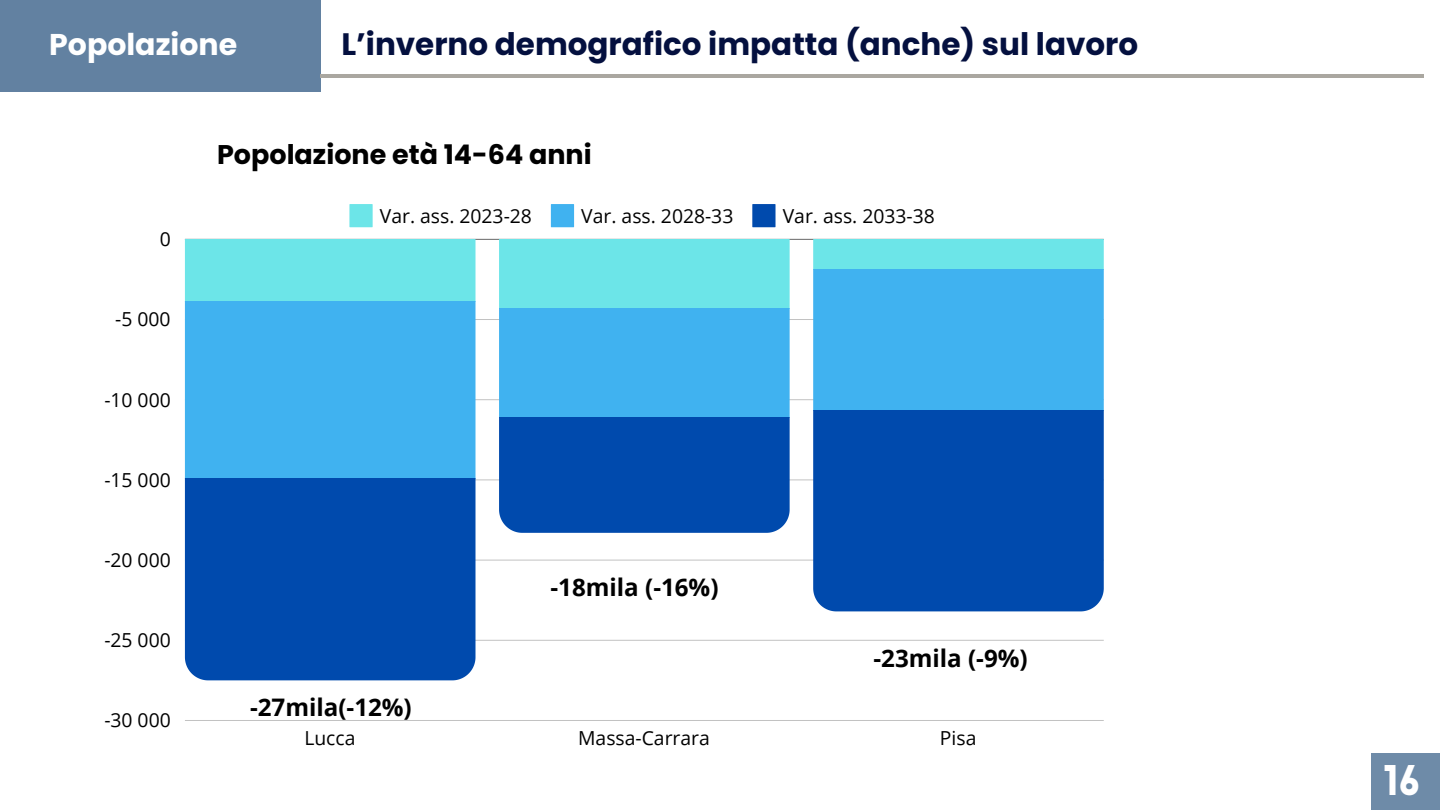
<style>
.page{position:relative;width:1440px;height:810px;background:#fff}
.page>*{position:absolute;margin:0;border:0;box-sizing:border-box;transform-origin:0 0}
.t1{font:900 42px "Lovelo";color:#fff}
.t2{font:700 40px "Poppins";color:#fff}
.t3{font:700 31px "Poppins";color:#04103f}
.t4{font:700 30px "Poppins";color:#fff}
.t5{font:700 27px "Poppins";color:#000}
.t6{font:700 24.2px "Open Sans";color:#000}
.t7{font:19.3px "Open Sans";color:#000}
</style>
<div class="page">
<div style="left:0;top:0;width:320px;height:91px;background:#6281a1"></div>
<hr style="left:320px;top:74px;width:1104px;height:4px;background:#aaa7a0">
<svg style="left:349px;top:204px;width:24px;height:23px"></svg>
<svg style="left:551px;top:204px;width:23px;height:23px"></svg>
<svg style="left:752px;top:204px;width:24px;height:23px"></svg>
<hr style="left:185px;top:720px;width:919px;height:1px;background:#000">
<hr style="left:185px;top:640px;width:919px;height:1px;background:#000">
<hr style="left:185px;top:560px;width:919px;height:1px;background:#000">
<hr style="left:185px;top:480px;width:919px;height:1px;background:#000">
<hr style="left:185px;top:399px;width:919px;height:1px;background:#000">
<hr style="left:185px;top:319px;width:919px;height:1px;background:#000">
<hr style="left:185px;top:239px;width:919px;height:1px;background:#000">
<div style="left:185px;top:239px;width:291px;height:63px;background:#6ce5e8"></div>
<div style="left:185px;top:302px;width:291px;height:176px;background:#40b2f0"></div>
<div style="left:185px;top:478px;width:291px;height:202px;background:#004aad"></div>
<svg style="left:499px;top:239px;width:291px;height:294px;background:#3295d3"></svg>
<svg style="left:813px;top:239px;width:291px;height:172px;background:#47baee"></svg>
<div style="left:813px;top:411px;width:291px;height:200px;background:#004aad"></div>
<div style="left:1371px;top:753px;width:69px;height:57px;background:#6e8ba8"></div>
<h2 class="t4" style="left:49px;top:24px;width:190px">Popolazione</h2>
<h3 class="t3" style="left:341px;top:22px;width:798px">L’inverno demografico impatta (anche) sul lavoro</h3>
<h2 class="t2" style="left:17px;top:28px;width:177px">Capitolo</h2>
<p class="t5" style="left:217px;top:136px;width:376px">Popolazione età 14-64 anni</p>
<p class="t7" style="left:160px;top:226px;width:13px">0</p>
<p class="t7" style="left:115px;top:306px;width:57px">-5 000</p>
<p class="t7" style="left:104px;top:386px;width:68px">-10 000</p>
<p class="t7" style="left:104px;top:466px;width:68px">-15 000</p>
<p class="t7" style="left:104px;top:546px;width:68px">-20 000</p>
<p class="t7" style="left:104px;top:627px;width:68px">-25 000</p>
<p class="t7" style="left:104px;top:707px;width:68px">-30 000</p>
<p class="t7" style="left:380px;top:202px;width:154px">Var. ass. 2023-28</p>
<p class="t7" style="left:581px;top:202px;width:154px">Var. ass. 2028-33</p>
<p class="t7" style="left:783px;top:202px;width:154px">Var. ass. 2033-38</p>
<p class="t6" style="left:250px;top:690px;width:163px">-27mila(-12%)</p>
<p class="t6" style="left:551px;top:570px;width:170px">-18mila (-16%)</p>
<p class="t6" style="left:874px;top:641px;width:156px">-23mila (-9%)</p>
<p class="t7" style="left:304px;top:725px;width:53px">Lucca</p>
<p class="t7" style="left:578px;top:725px;width:133px">Massa-Carrara</p>
<p class="t7" style="left:940px;top:725px;width:38px">Pisa</p>
<p class="t1" style="left:1383px;top:764px;width:38px">16</p>
</div>
